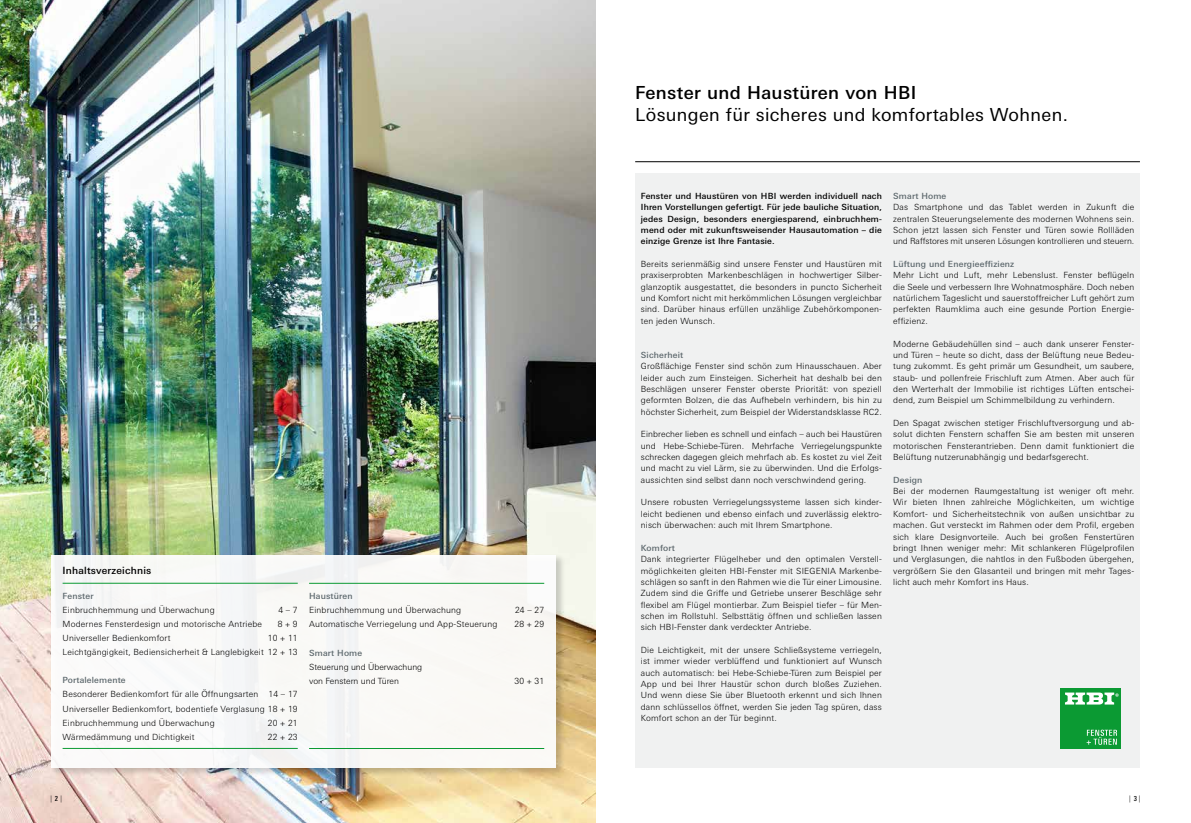
<style>
.page{position:relative;width:1191px;height:823px;background:#fff}
.page>*{position:absolute;margin:0;border:0;box-sizing:border-box;transform-origin:0 0}
.t1{font:18px "Linotype Univers Basic";letter-spacing:.02em;color:#000}
.t2{font:500 18px "Linotype Univers Basic";letter-spacing:.02em;color:#000}
.t3{font:500 10px "Linotype Univers Basic";letter-spacing:.02em;color:#000}
.t4{font:300 8.5px/11.3px "Linotype Univers Basic";letter-spacing:.02em;color:#000;text-align:justify}
.t5{font:500 8.5px/11.3px "Linotype Univers Basic";letter-spacing:.02em;color:#000;text-align:justify}
.t6{font:500 8.5px "Linotype Univers Basic";letter-spacing:.02em;color:#5d686d}
.t7{font:300 8.5px/14px "Linotype Univers Basic";color:#000}
.t8{font:300 condensed 7px "Linotype Univers";color:#000}
.s1{font-weight:500}
</style>
<div class="page">
<div style="left:635px;top:173px;width:505px;height:594px;background:#f0f1f1"></div>
<img style="left:0;top:0;width:595px;height:822px">
<div style="left:50px;top:553px;width:515px;height:224px;background:#000;opacity:.19"></div>
<div style="left:51px;top:554px;width:505px;height:213px;background:#f9f9f6"></div>
<hr style="left:63px;top:582px;width:235px;height:1px;background:#0b9a33">
<hr style="left:63px;top:747px;width:235px;height:1px;background:#0b9a33">
<hr style="left:309px;top:582px;width:235px;height:1px;background:#0b9a33">
<hr style="left:309px;top:747px;width:235px;height:1px;background:#0b9a33">
<hr style="left:635px;top:161px;width:505px;height:1px;background:#000">
<div style="left:1060px;top:687px;width:61px;height:61px;background:#0b9a33"></div>
<svg style="left:1086px;top:729px;width:31px;height:15px"></svg>
<svg style="left:1065px;top:692px;width:53px;height:12px"></svg>
<p class="t3" style="left:63px;top:564px;width:90px">Inhaltsverzeichnis</p>
<p class="t6" style="left:63px;top:591px;width:33px">Fenster</p>
<p class="t4" style="left:63px;top:604px;width:154px">Einbruchhemmung und Überwachung</p>
<p class="t4" style="left:278px;top:604px;width:21px">4 – 7</p>
<p class="t4" style="left:63px;top:618px;width:201px">Modernes Fensterdesign und motorische Antriebe</p>
<p class="t4" style="left:278px;top:618px;width:21px">8 + 9</p>
<p class="t4" style="left:63px;top:632px;width:109px">Universeller Bedienkomfort</p>
<p class="t4" style="left:63px;top:631px;width:237px;line-height:14px;text-align:right">10 + 11<br>Leichtgängigkeit, Bediensicherheit &amp; Langlebigkeit 12 + 13</p>
<p class="t6" style="left:63px;top:675px;width:65px">Portalelemente</p>
<p class="t4" style="left:63px;top:687px;width:237px;line-height:14px">Besonderer Bedienkomfort für alle Öffnungsarten 14 – 17<br>Universeller Bedienkomfort, bodentiefe Verglasung 18 + 19<br>Einbruchhemmung und Überwachung</p>
<p class="t4" style="left:268px;top:716px;width:31px">20 + 21</p>
<p class="t4" style="left:63px;top:730px;width:133px">Wärmedämmung und Dichtigkeit</p>
<p class="t4" style="left:268px;top:730px;width:31px">22 + 23</p>
<p class="t6" style="left:309px;top:591px;width:45px">Haustüren</p>
<p class="t4" style="left:309px;top:604px;width:154px">Einbruchhemmung und Überwachung</p>
<p class="t4" style="left:515px;top:604px;width:31px">24 – 27</p>
<p class="t4" style="left:309px;top:618px;width:190px">Automatische Verriegelung und App-Steuerung</p>
<p class="t4" style="left:514px;top:618px;width:31px">28 + 29</p>
<p class="t6" style="left:309px;top:647px;width:55px">Smart Home</p>
<p class="t7" style="left:309px;top:659px;width:115px">Steuerung und Überwachung von Fenstern und Türen</p>
<p class="t4" style="left:514px;top:674px;width:31px">30 + 31</p>
<h1 class="t2" style="left:635px;top:82px;width:283px">Fenster und Haustüren von H BI</h1>
<h1 class="t1" style="left:635px;top:105px;width:434px">Lösungen für sicheres und komfortables Wohnen.</h1>
<p class="t5" style="left:641px;top:190px;width:242px">Fenster und Haustüren von H BI werden individuell nach Ihren Vorstellungen gefertigt. Für jede bauliche Situation, jedes Design, besonders energiesparend, einbruchhem&shy;mend oder mit zukunftsweisender Hausautomation – die einzige Grenze ist Ihre Fantasie.</p>
<p class="t4" style="left:641px;top:258px;width:242px">Bereits serienmäßig sind unsere Fenster und Haustüren mit praxiserprobten Markenbeschlägen in hochwertiger Silber&shy;glanzoptik ausgestattet, die besonders in puncto Sicherheit und Komfort nicht mit herkömmlichen Lösungen vergleichbar sind. Darüber hinaus erfüllen unzählige Zubehörkomponen&shy;ten jeden Wunsch.</p>
<p class="t6" style="left:641px;top:349px;width:44px">Sicherheit</p>
<p class="t4" style="left:641px;top:360px;width:242px">Großflächige Fenster sind schön zum Hinausschauen. Aber leider auch zum Einsteigen. Sicherheit hat deshalb bei den Beschlägen unserer Fenster oberste Priorität: von speziell geformten Bolzen, die das Aufhebeln verhindern, bis hin zu höchster Sicherheit, zum Beispiel der Widerstandsklasse RC2.</p>
<p class="t4" style="left:641px;top:428px;width:242px">Einbrecher lieben es schnell und einfach – auch bei Haustüren und Hebe-Schiebe-Türen. Mehrfache Verriegelungspunkte schrecken dagegen gleich mehrfach ab. Es kostet zu viel Zeit und macht zu viel Lärm, sie zu überwinden. Und die Erfolgs&shy;aussichten sind selbst dann noch verschwindend gering.</p>
<p class="t4" style="left:641px;top:496px;width:242px">Unsere robusten Verriegelungssysteme lassen sich kinder&shy;leicht bedienen und ebenso einfach und zuverlässig elektro&shy;nisch überwachen: auch mit Ihrem Smartphone.</p>
<p class="t6" style="left:641px;top:542px;width:36px">Komfort</p>
<p class="t4" style="left:641px;top:553px;width:242px">Dank integrierter Flügelheber und den optimalen Verstell&shy;möglichkeiten gleiten HBI-Fenster mit SIEGENIA Markenbe&shy;schlägen so sanft in den Rahmen wie die Tür einer Limousine.<br>Zudem sind die Griffe und Getriebe unserer Beschläge sehr flexibel am Flügel montierbar. Zum Beispiel tiefer – für Men&shy;schen im Rollstuhl. Selbsttätig öffnen und schließen lassen sich HBI-Fenster dank verdeckter Antriebe.</p>
<p class="t4" style="left:641px;top:644px;width:242px">Die Leichtigkeit, mit der unsere Schließsysteme verriegeln, ist immer wieder verblüffend und funktioniert auf Wunsch auch automatisch: bei Hebe-Schiebe-Türen zum Beispiel per App und bei Ihrer Haustür schon durch bloßes Zuziehen.<br>Und wenn diese Sie über Bluetooth erkennt und sich Ihnen dann schlüssellos öffnet, werden Sie jeden Tag spüren, dass Komfort schon an der Tür beginnt.</p>
<p class="t6" style="left:893px;top:191px;width:55px">Smart Home</p>
<p class="t4" style="left:893px;top:201px;width:242px">Das Smartphone und das Tablet werden in Zukunft die zentralen Steuerungselemente des modernen Wohnens sein.<br>Schon jetzt lassen sich Fenster und Türen sowie Rollläden und Raffstores mit unseren Lösungen kontrollieren und steuern.</p>
<p class="t6" style="left:893px;top:259px;width:123px">Lüftung und Energieeffizienz</p>
<p class="t4" style="left:893px;top:269px;width:242px">Mehr Licht und Luft, mehr Lebenslust. Fenster beflügeln die Seele und verbessern Ihre Wohnatmosphäre. Doch neben natürlichem Tageslicht und sauerstoffreicher Luft gehört zum perfekten Raumklima auch eine gesunde Portion Energie&shy;effizienz.</p>
<p class="t4" style="left:893px;top:337px;width:242px">Moderne Gebäudehüllen sind – auch dank unserer Fenster&shy;und Türen – heute so dicht, dass der Belüftung neue Bedeu&shy;tung zukommt. Es geht primär um Gesundheit, um saubere, staub- und pollenfreie Frischluft zum Atmen. Aber auch für den Werterhalt der Immobilie ist richtiges Lüften entschei&shy;dend, zum Beispiel um Schimmelbildung zu verhindern.</p>
<p class="t4" style="left:893px;top:417px;width:242px">Den Spagat zwischen stetiger Frischluftversorgung und ab&shy;solut dichten Fenstern schaffen Sie am besten mit unseren motorischen Fensterantrieben. Denn damit funktioniert die Belüftung nutzerunabhängig und bedarfsgerecht.</p>
<p class="t6" style="left:893px;top:474px;width:31px">Design</p>
<p class="t4" style="left:893px;top:485px;width:242px">Bei der modernen Raumgestaltung ist weniger oft mehr.<br>Wir bieten Ihnen zahlreiche Möglichkeiten, um wichtige Komfort- und Sicherheitstechnik von außen unsichtbar zu machen. Gut versteckt im Rahmen oder dem Profil, ergeben sich klare Designvorteile. Auch bei großen Fenstertüren bringt Ihnen weniger mehr: Mit schlankeren Flügelprofilen und Verglasungen, die nahtlos in den Fußboden übergehen, vergrößern Sie den Glasanteil und bringen mit mehr Tages&shy;licht auch mehr Komfort ins Haus.</p>
<p class="t8" style="left:50px;top:793px;width:13px">| <span class="s1">2</span> |</p>
<p class="t8" style="left:1129px;top:793px;width:13px">| <span class="s1">3</span> |</p>
</div>
